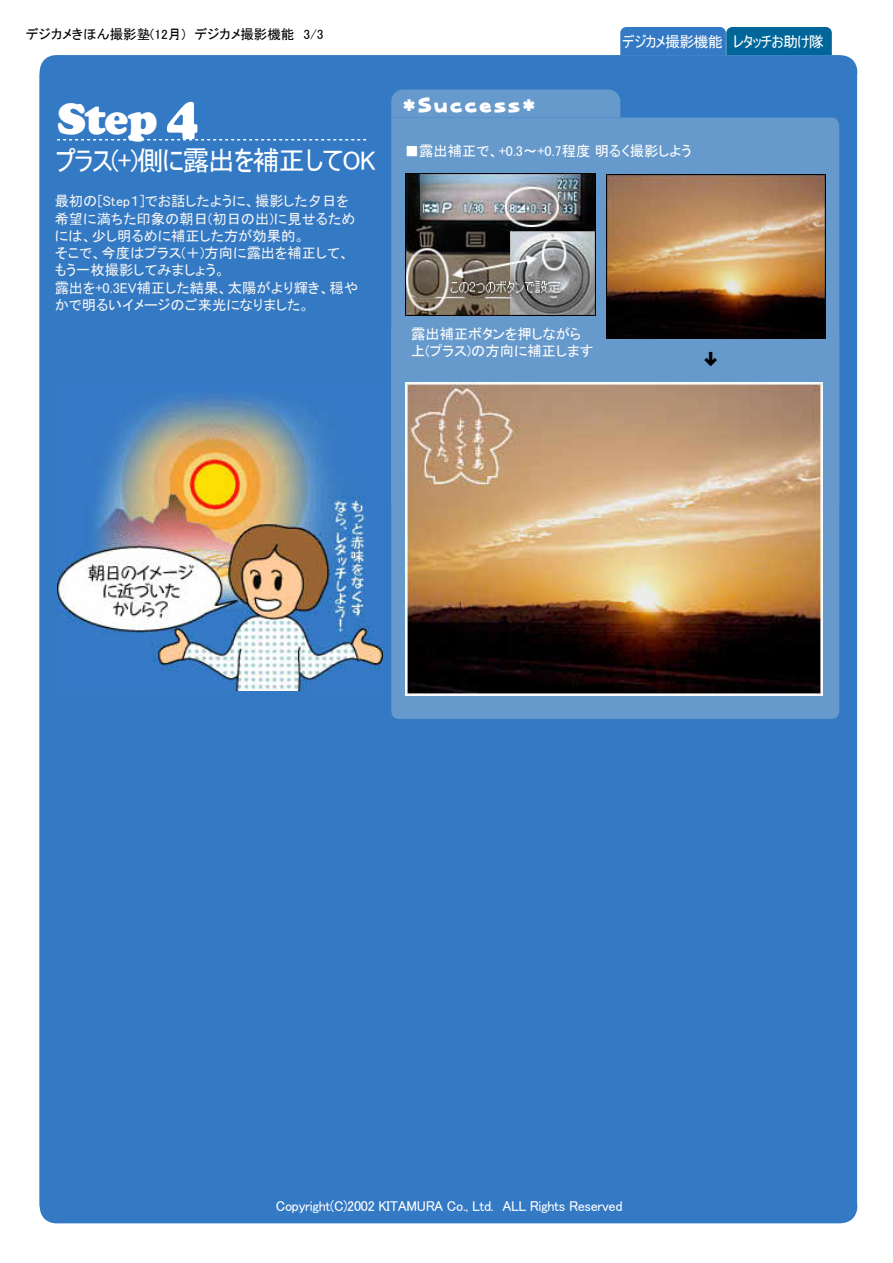
<style>
.page{position:relative;width:893px;height:1263px;background:#fff}
.page>*{position:absolute;margin:0;border:0;box-sizing:border-box;transform-origin:0 0}
.t1{font:900 45px "Cooper";color:#fff}
.t2{font:27px "MSUI Gothic";letter-spacing:-.05em;color:#fff}
.t3{font:18px "NIS JYA UP 83 pv RKSJ H";letter-spacing:.1em;color:#fff}
.t4{font:18px "NIS JYA UP 83 pv RKSJ H";color:#000}
.t5{font:15px "MSUI Gothic";letter-spacing:-.05em;color:#fff}
.t6{font:14.25px/17.2px "MSP Gothic";color:#f5f5f5}
.t7{font:14.25px/17.2px "MSP Gothic";color:#fff}
.t8{font:14.25px "MSP Gothic";letter-spacing:-.025em;color:#fff}
.t9{font:13.5px "MSP Gothic";color:#000}
.s1{font-size:54px}
</style>
<div class="page">
<svg style="left:620px;top:27px;width:211px;height:26px;background:#1b70af"></svg>
<div style="left:39px;top:53px;width:819px;height:1171px;background:#3379c4"></div>
<div style="left:391px;top:118px;width:448px;height:209px;background:#69c"></div>
<div style="left:391px;top:327px;width:448px;height:392px;background:#69c"></div>
<div style="left:391px;top:90px;width:229px;height:28px;background:#69c"></div>
<svg style="left:57px;top:139px;width:309px;height:1px"></svg>
<img style="left:607px;top:174px;width:218px;height:164px">
<img style="left:406px;top:173px;width:189px;height:142px">
<img style="left:405px;top:382px;width:417px;height:313px">
<img style="left:57px;top:382px;width:325px;height:309px">
<p class="t9" style="left:26px;top:27px;width:299px">デジカメきほん撮影塾(12月) デジカメ撮影機能 3/3</p>
<h1 class="t1" style="left:57px;top:93px;width:143px">Step <span class="s1">4</span></h1>
<h2 class="t2" style="left:55px;top:147px;width:322px">プラス(+)側に露出を補正してOK</h2>
<p class="t6" style="left:55px;top:193px;width:305px">最初の[Step１]でお話したように、撮影した夕日を希望に満ちた印象の朝日(初日の出)に見せるためには、少し明るめに補正した方が効果的。<br>そこで、今度はプラス(＋)方向に露出を補正して、もう一枚撮影してみましょう。<br>露出を+0.3EV補正した結果、太陽がより輝き、穏やかで明るいイメージのご来光になりました。</p>
<p class="t3" style="left:402px;top:96px;width:135px">*Success*</p>
<p class="t5" style="left:622px;top:34px;width:203px">デジカメ撮影機能 レタッチお助け隊</p>
<p class="t7" style="left:405px;top:143px;width:288px">■露出補正で、+0.3～+0.7程度明るく撮影しよう</p>
<p class="t7" style="left:411px;top:325px;width:184px">露出補正ボタンを押しながら上(プラス)の方向に補正します</p>
<p class="t4" style="left:704px;top:350px;width:15px">↓</p>
<p class="t8" style="left:276px;top:1198px;width:348px">Copyright(C)2002 KITAMURA Co., Ltd. ALL Rights Reserved</p>
</div>
